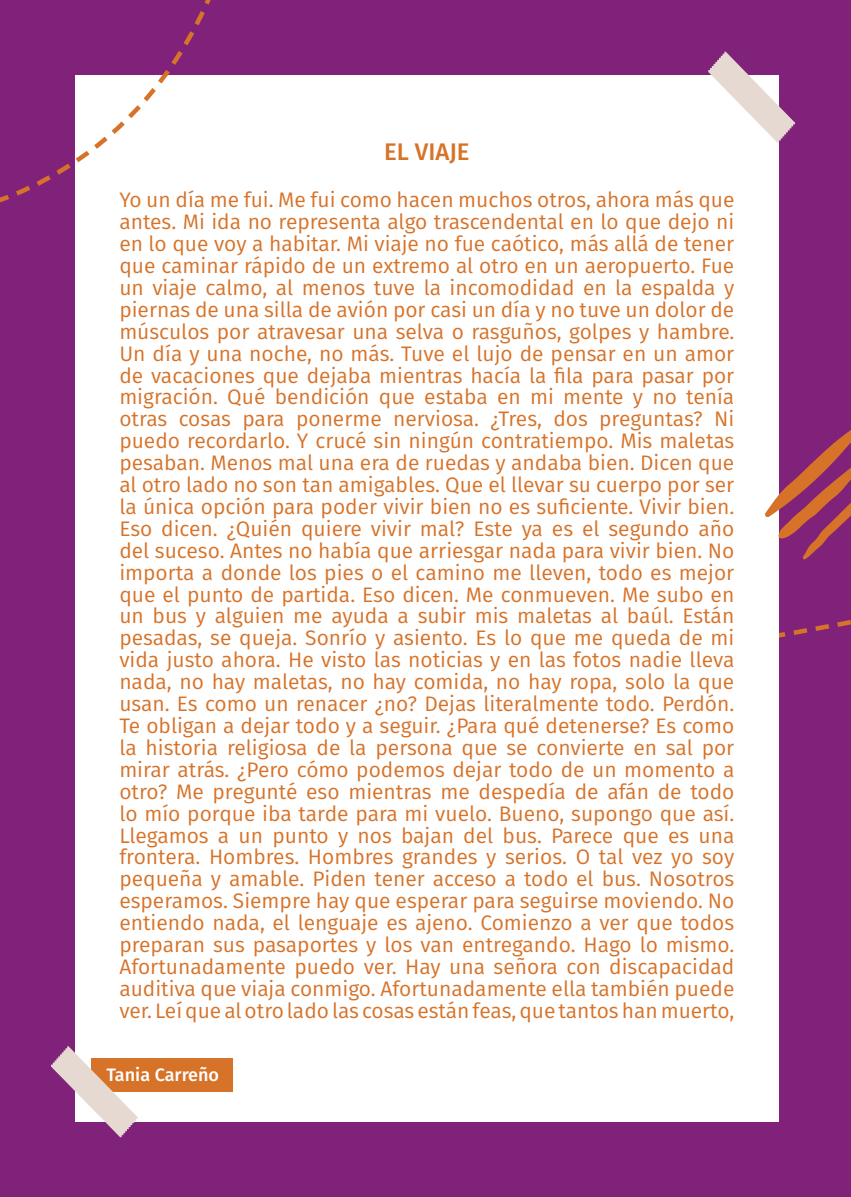
<style>
.page{position:relative;width:851px;height:1197px;background:#fff}
.page>*{position:absolute;margin:0;border:0;box-sizing:border-box;transform-origin:0 0}
.t1{font:500 24px "Fira Sans";color:#d67329}
.t2{font:21px/21.9px "Fira Sans";color:#d67329;text-align:justify}
.t3{font:500 18px "Fira Sans";color:#fff}
</style>
<div class="page">
<div style="left:1px;top:0;width:849px;height:1197px;background:#81227a"></div>
<div style="left:75px;top:75px;width:703px;height:1047px;background:#fff"></div>
<svg style="left:0;top:0;width:211px;height:212px"></svg>
<div style="left:91px;top:1058px;width:142px;height:34px;background:#d67329"></div>
<svg style="left:51px;top:1046px;width:87px;height:91px"></svg>
<svg style="left:765px;top:284px;width:85px;height:358px"></svg>
<svg style="left:708px;top:52px;width:87px;height:91px"></svg>
<p class="t1" style="left:384px;top:133px;width:87px">EL VIAJE</p>
<p class="t2" style="left:119px;top:189px;width:616px">Yo un día me fui. Me fui como hacen muchos otros, ahora más que antes. Mi ida no representa algo trascendental en lo que dejo ni en lo que voy a habitar. Mi viaje no fue caótico, más allá de tener que caminar rápido de un extremo al otro en un aeropuerto. Fue un viaje calmo, al menos tuve la incomodidad en la espalda y piernas de una silla de avión por casi un día y no tuve un dolor de músculos por atravesar una selva o rasguños, golpes y hambre.<br>Un día y una noche, no más. Tuve el lujo de pensar en un amor de vacaciones que dejaba mientras hacía la fila para pasar por migración. Qué bendición que estaba en mi mente y no tenía otras cosas para ponerme nerviosa. ¿Tres, dos preguntas? Ni puedo recordarlo. Y crucé sin ningún contratiempo. Mis maletas pesaban. Menos mal una era de ruedas y andaba bien. Dicen que al otro lado no son tan amigables. Que el llevar su cuerpo por ser la única opción para poder vivir bien no es suficiente. Vivir bien.<br>Eso dicen. ¿Quién quiere vivir mal? Este ya es el segundo año del suceso. Antes no había que arriesgar nada para vivir bien. No importa a donde los pies o el camino me lleven, todo es mejor que el punto de partida. Eso dicen. Me conmueven. Me subo en un bus y alguien me ayuda a subir mis maletas al baúl. Están pesadas, se queja. Sonrío y asiento. Es lo que me queda de mi vida justo ahora. He visto las noticias y en las fotos nadie lleva nada, no hay maletas, no hay comida, no hay ropa, solo la que usan. Es como un renacer ¿no? Dejas literalmente todo. Perdón.<br>Te obligan a dejar todo y a seguir. ¿Para qué detenerse? Es como la historia religiosa de la persona que se convierte en sal por mirar atrás. ¿Pero cómo podemos dejar todo de un momento a otro? Me pregunté eso mientras me despedía de afán de todo lo mío porque iba tarde para mi vuelo. Bueno, supongo que así.<br>Llegamos a un punto y nos bajan del bus. Parece que es una frontera. Hombres. Hombres grandes y serios. O tal vez yo soy pequeña y amable. Piden tener acceso a todo el bus. Nosotros esperamos. Siempre hay que esperar para seguirse moviendo. No entiendo nada, el lenguaje es ajeno. Comienzo a ver que todos preparan sus pasaportes y los van entregando. Hago lo mismo.<br>Afortunadamente puedo ver. Hay una señora con discapacidad auditiva que viaja conmigo. Afortunadamente ella también puede ver. Leí que al otro lado las cosas están feas, que tantos han muerto,</p>
<p class="t3" style="left:106px;top:1061px;width:114px">Tania Carreño</p>
</div>
